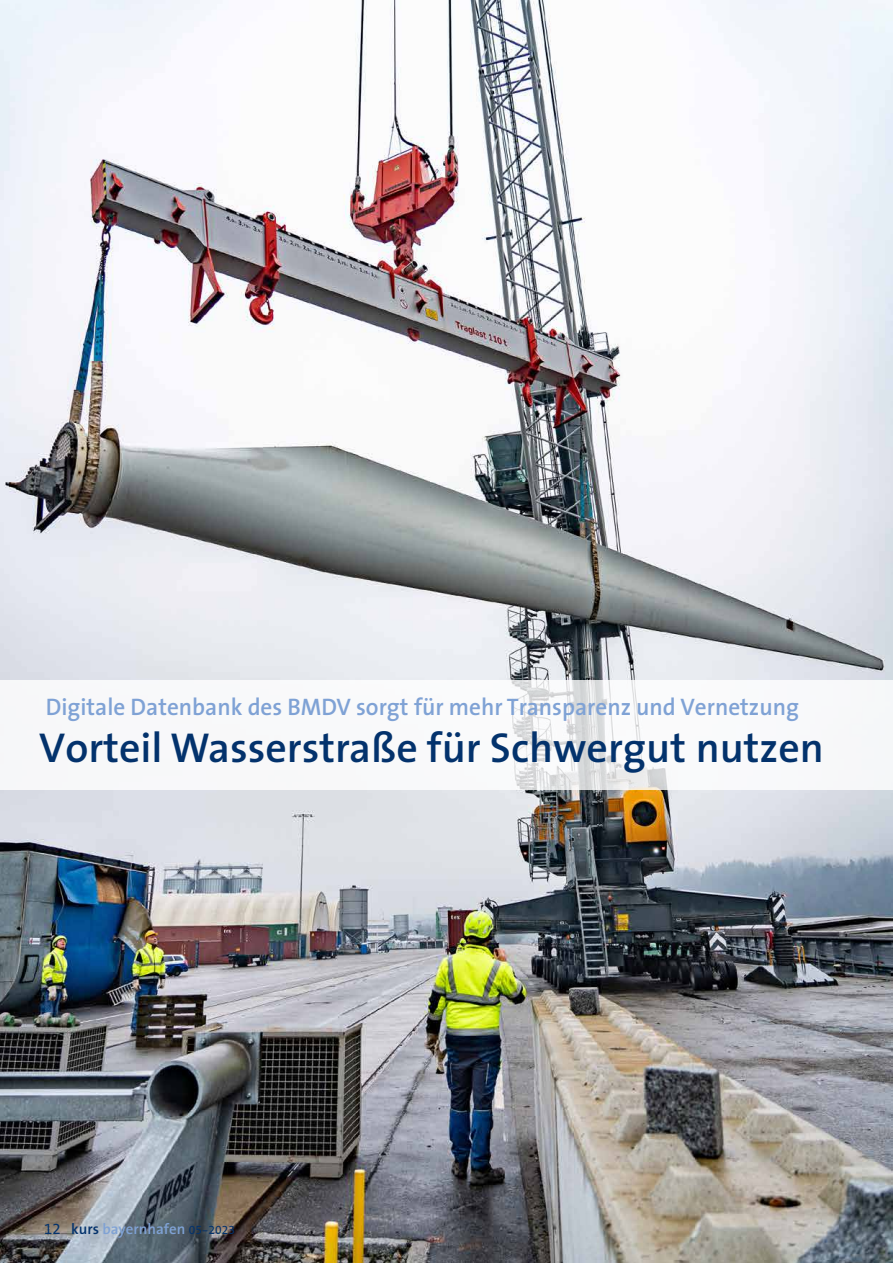
<style>
.page{position:relative;width:893px;height:1263px;background:#fff}
.page>*{position:absolute;margin:0;border:0;box-sizing:border-box;transform-origin:0 0}
.t1{font:600 42px "The Sans";color:#03326c}
.t2{font:600 24px "The Sans";color:#7fa2d5}
.t3{font:600 15px "The Sans";color:#7fa2d5}
.s1{font-family:"The Sans Regular Expert";font-weight:400;color:#03326c}
.s2{color:#03326c}
.s3{font-family:"The Sans Regular Expert";font-weight:400;font-size:12px;color:#03326c}
</style>
<div class="page">
<img style="left:0;top:0;width:893px;height:1263px">
<svg style="left:0;top:680px;width:893px;height:109px"></svg>
<p class="t2" style="left:46px;top:687px;width:755px">Digitale Datenbank des BMDV sorgt für mehr Transparenz und Vernetzung</p>
<h1 class="t1" style="left:39px;top:712px;width:786px">Vorteil Wasserstraße für Schwergut nutzen</h1>
<p class="t3" style="left:44px;top:1216px;width:192px"><span class="s1">12</span> <span class="s2">kurs</span> bayernhafen <span class="s3">05-2023</span></p>
</div>
